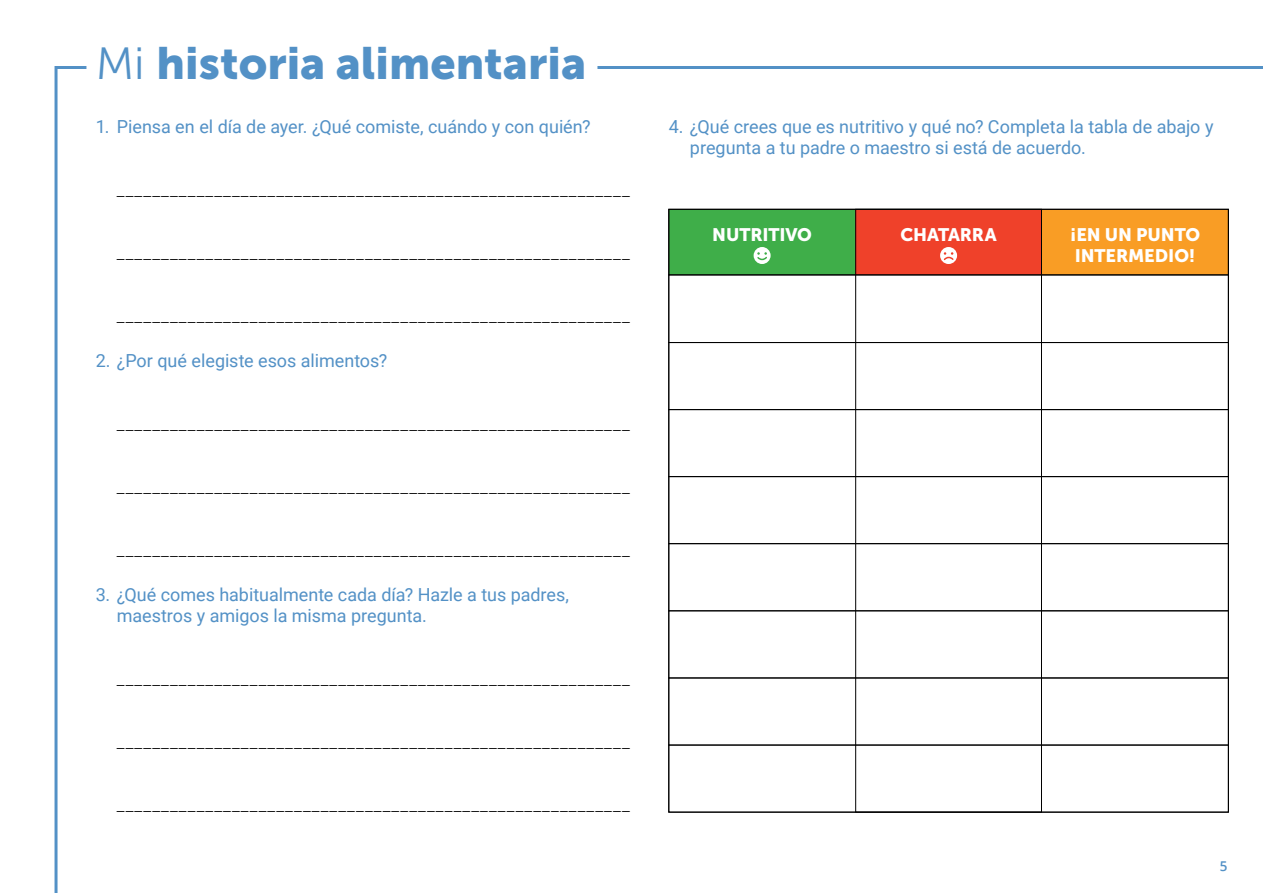
<style>
.page{position:relative;width:1263px;height:893px;background:#fff}
.page>*{position:absolute;margin:0;border:0;box-sizing:border-box;transform-origin:0 0}
.t1{font:45px "Museo Sans 900";color:#5391c6}
.t2{font:300 18px "Roboto";color:#000}
.t3{font:18px/21px "Roboto";letter-spacing:-.005em;color:#5391c6}
.t4{font:18px/21px "Museo Sans 900";letter-spacing:-.005em;color:#fff}
.t5{font:600 13.5px "Open Sans";color:#5391c6}
.s1{font-family:"Museo Sans 300"}
</style>
<div class="page">
<div style="left:669px;top:209px;width:186px;height:66px;background:#3fae49"></div>
<div style="left:855px;top:209px;width:187px;height:66px;background:#ef412a"></div>
<div style="left:1042px;top:209px;width:186px;height:66px;background:#f99d25"></div>
<svg style="left:54px;top:66px;width:33px;height:827px"></svg>
<div style="left:855px;top:209px;width:187px;height:604px;border:1px solid #000"></div>
<div style="left:668px;top:209px;width:561px;height:66px;border:1px solid #000"></div>
<div style="left:668px;top:274px;width:561px;height:69px;border:1px solid #000"></div>
<div style="left:668px;top:342px;width:561px;height:68px;border:1px solid #000"></div>
<div style="left:668px;top:476px;width:561px;height:68px;border:1px solid #000"></div>
<div style="left:668px;top:543px;width:561px;height:68px;border:1px solid #000"></div>
<div style="left:668px;top:610px;width:561px;height:68px;border:1px solid #000"></div>
<div style="left:668px;top:677px;width:561px;height:68px;border:1px solid #000"></div>
<div style="left:668px;top:744px;width:561px;height:69px;border:1px solid #000"></div>
<hr style="left:597px;top:66px;width:666px;height:3px;background:#5391c6">
<div style="left:754px;top:247px;width:17px;height:17px;background:#fff;border-radius:50%"></div>
<svg style="left:757px;top:252px;width:10px;height:9px"></svg>
<div style="left:940px;top:247px;width:17px;height:17px;background:#fff;border-radius:50%"></div>
<svg style="left:942px;top:252px;width:13px;height:10px"></svg>
<h1 class="t1" style="left:96px;top:37px;width:492px"><span class="s1">Mi</span> historia alimentaria</h1>
<p class="t3" style="left:96px;top:115px;width:496px">1. Piensa en el día de ayer. ¿Qué comiste, cuándo y con quién?</p>
<p class="t2" style="left:117px;top:177px;width:514px">__________________________________________________________</p>
<p class="t2" style="left:117px;top:240px;width:514px">__________________________________________________________</p>
<p class="t2" style="left:117px;top:303px;width:514px">__________________________________________________________</p>
<p class="t3" style="left:96px;top:349px;width:293px">2. ¿Por qué elegiste esos alimentos?</p>
<p class="t2" style="left:117px;top:411px;width:514px">__________________________________________________________</p>
<p class="t2" style="left:117px;top:474px;width:514px">__________________________________________________________</p>
<p class="t2" style="left:117px;top:537px;width:514px">__________________________________________________________</p>
<p class="t3" style="left:117px;top:583px;width:453px;text-indent:-21px">3. ¿Qué comes habitualmente cada día? Hazle a tus padres, maestros y amigos la misma pregunta.</p>
<p class="t2" style="left:117px;top:666px;width:514px">__________________________________________________________</p>
<p class="t2" style="left:117px;top:729px;width:514px">__________________________________________________________</p>
<p class="t2" style="left:117px;top:792px;width:514px">__________________________________________________________</p>
<p class="t3" style="left:690px;top:115px;width:525px;text-indent:-21px">4. ¿Qué crees que es nutritivo y qué no? Completa la tabla de abajo y pregunta a tu padre o maestro si está de acuerdo.</p>
<p class="t4" style="left:712px;top:224px;width:101px">NUTRITIVO</p>
<p class="t4" style="left:900px;top:224px;width:98px">CHATARRA</p>
<p class="t4" style="left:1070px;top:224px;width:132px">¡EN UN PUNTO<br>INTERMEDIO!</p>
<p class="t5" style="left:1220px;top:856px;width:9px">5</p>
</div>
